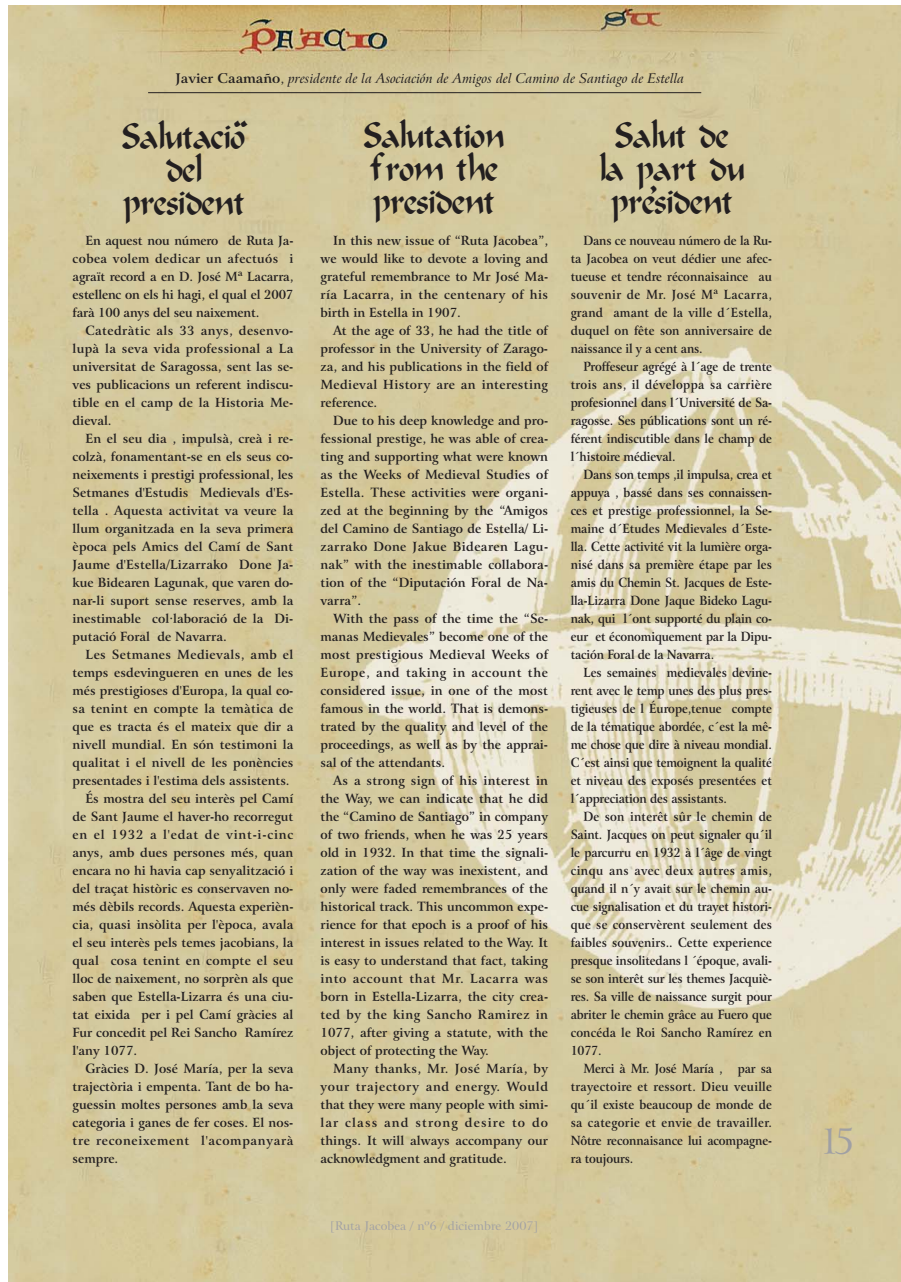
<style>
.page{position:relative;width:901px;height:1282px;background:#fff}
.page>*{position:absolute;margin:0;border:0;box-sizing:border-box;transform-origin:0 0}
.t1{font:36px "Arrus BT";color:#a0a0a4}
.t2{font:31.95px "Beanie Plain";color:#231f20}
.t3{font:27px/33px "Beanie Plain";letter-spacing:-.07em;color:#231f20;text-align:center;scale:.9 1}
.t4{font:italic 13.5px "Arrus BT";color:#231f20}
.t5{font:700 12.75px/18px "Arrus BT";color:#231f20;text-align:justify;scale:.94 1}
.t6{font:700 12.75px/18px "Arrus BT";color:#231f20;text-align:justify;scale:.88 1}
.t7{font:700 12.75px/18px "Arrus BT";color:#231f20;text-align:justify;scale:.93 1}
.t8{font:700 12.75px "Arrus BT";letter-spacing:.055em;color:#231f20;scale:.94 1}
.t9{font:700 12.75px "Arrus BT";letter-spacing:.02em;color:#231f20;scale:.94 1}
.t10{font:700 12.75px "Arrus BT";letter-spacing:.065em;color:#231f20;scale:.94 1}
.t11{font:700 12.75px "Arrus BT";letter-spacing:.025em;color:#231f20;scale:.94 1}
.t12{font:700 12.75px "Arrus BT";letter-spacing:.035em;color:#231f20;scale:.94 1}
.t13{font:12px "Arrus BT";color:#a0a0a4}
.s1{font-weight:700;font-style:normal}
.s2{font-style:normal}
</style>
<div class="page">
<img style="left:9px;top:6px;width:891px;height:1275px">
<hr style="left:148px;top:92px;width:552px;height:1px;background:#231f20">
<p class="t4" style="left:175px;top:72px;width:510px"><span class="s1">Javier Caamaño</span><span class="s2">,</span> presidente de la Asociación de Amigos del Camino de Santiago de Estella</p>
<h3 class="t3" style="left:121px;top:124px;width:139px">Salutacio del president</h3>
<h2 class="t2" style="left:233px;top:99px;width:17px">..</h2>
<p class="t7" style="left:73px;top:232px;width:239px;text-indent:13px">En aquest nou número de Ruta Ja&shy;cobea volem dedicar un afectuós i agraït record a en D. José Mª Lacarra, estellenc on els hi hagi, el qual el 2007 farà 100 anys del seu naixement.</p>
<p class="t5" style="left:73px;top:322px;width:236px;text-indent:13px">Catedràtic als 33 anys, desenvo&shy;lupà la seva vida professional a La universitat de Saragossa, sent las se&shy;ves publicacions un referent indiscu&shy;tible en el camp de la Historia Me&shy;dieval.</p>
<p class="t5" style="left:73px;top:430px;width:236px;text-indent:13px">En el seu dia , impulsà, creà i re&shy;colzà, fonamentant-se en els seus co&shy;neixements i prestigi professional, les Setmanes d'Estudis Medievals d'Es&shy;tella . Aquesta activitat va veure la llum organitzada en la seva primera època pels Amics del Camí de Sant Jaume d'Estella/Lizarrako Done Ja&shy;kue Bidearen Lagunak, que varen do&shy;nar-li suport sense reserves, amb la inestimable col·laboració de la Di&shy;putació Foral de Navarra.</p>
<p class="t12" style="left:85px;top:648px;width:223px">Les Setmanes Medievals, amb el</p>
<p class="t5" style="left:73px;top:664px;width:236px">temps esdevingueren en unes de les</p>
<p class="t5" style="left:73px;top:682px;width:236px">més prestigioses d'Europa, la qual co-</p>
<p class="t9" style="left:73px;top:702px;width:236px">sa tenint en compte la temàtica de</p>
<p class="t5" style="left:73px;top:718px;width:236px">que es tracta és el mateix que dir a</p>
<p class="t5" style="left:73px;top:736px;width:236px">nivell mundial. En són testimoni la</p>
<p class="t5" style="left:73px;top:754px;width:236px">qualitat i el nivell de les ponències</p>
<p class="t5" style="left:73px;top:772px;width:232px">presentades i l'estima dels assistents.</p>
<p class="t5" style="left:85px;top:790px;width:223px">És mostra del seu interès pel Camí</p>
<p class="t5" style="left:73px;top:808px;width:236px">de Sant Jaume el haver-ho recorregut</p>
<p class="t10" style="left:73px;top:828px;width:236px">en el 1932 a l'edat de vint-i-cinc</p>
<p class="t5" style="left:73px;top:844px;width:236px">anys, amb dues persones més, quan</p>
<p class="t5" style="left:73px;top:862px;width:236px">encara no hi havia cap senyalització i</p>
<p class="t5" style="left:73px;top:880px;width:236px">del traçat històric es conservaven no-</p>
<p class="t5" style="left:73px;top:898px;width:236px">més dèbils records. Aquesta experièn-</p>
<p class="t5" style="left:73px;top:916px;width:236px">cia, quasi insòlita per l'època, avala</p>
<p class="t5" style="left:73px;top:934px;width:236px">el seu interès pels temes jacobians, la</p>
<p class="t11" style="left:73px;top:954px;width:236px">qual cosa tenint en compte el seu</p>
<p class="t5" style="left:73px;top:970px;width:236px">lloc de naixement, no sorprèn als que</p>
<p class="t5" style="left:73px;top:988px;width:236px">saben que Estella-Lizarra és una ciu-</p>
<p class="t5" style="left:73px;top:1006px;width:236px">tat eixida per i pel Camí gràcies al</p>
<p class="t5" style="left:73px;top:1024px;width:236px">Fur concedit pel Rei Sancho Ramírez</p>
<p class="t5" style="left:73px;top:1042px;width:70px">l'any 1077.</p>
<p class="t5" style="left:85px;top:1060px;width:223px">Gràcies D. José María, per la seva</p>
<p class="t5" style="left:73px;top:1078px;width:236px">trajectòria i empenta. Tant de bo ha-</p>
<p class="t5" style="left:73px;top:1096px;width:236px">guessin moltes persones amb la seva</p>
<p class="t5" style="left:73px;top:1114px;width:236px">categoria i ganes de fer coses. El nos-</p>
<p class="t8" style="left:73px;top:1134px;width:236px">tre reconeixement l'acompanyarà</p>
<p class="t5" style="left:73px;top:1150px;width:50px">sempre.</p>
<h3 class="t3" style="left:363px;top:123px;width:159px;text-align:left">Salutation from the president</h3>
<h3 class="t3" style="left:598px;top:123px;width:164px">Salut de la part du president</h3>
<h2 class="t2" style="left:648px;top:163px;width:10px">,</h2>
<p class="t5" style="left:320px;top:232px;width:243px;text-indent:13px">In this new issue of “Ruta Jacobea”, we would like to devote a loving and grateful remembrance to Mr José Ma&shy;ría Lacarra, in the centenary of his birth in Estella in 1907.</p>
<p class="t5" style="left:320px;top:322px;width:243px;text-indent:13px">At the age of 33, he had the title of professor in the University of Zarago&shy;za, and his publications in the field of Medieval History are an interesting reference.</p>
<p class="t5" style="left:320px;top:412px;width:243px;text-indent:13px">Due to his deep knowledge and pro&shy;fessional prestige, he was able of crea&shy;ting and supporting what were known as the Weeks of Medieval Studies of Estella. These activities were organi&shy;zed at the beginning by the “Amigos del Camino de Santiago de Estella/ Li&shy;zarrako Done Jakue Bidearen Lagu&shy;nak” with the inestimable collabora&shy;tion of the “Diputación Foral de Na&shy;varra”.</p>
<p class="t5" style="left:320px;top:610px;width:243px;text-indent:13px">With the pass of the time the “Se&shy;manas Medievales” become one of the most prestigious Medieval Weeks of Europe, and taking in account the considered issue, in one of the most famous in the world. That is demons&shy;trated by the quality and level of the proceedings, as well as by the apprai&shy;sal of the attendants.</p>
<p class="t5" style="left:320px;top:772px;width:243px;text-indent:13px">As a strong sign of his interest in the Way, we can indicate that he did the “Camino de Santiago” in company of two friends, when he was 25 years old in 1932. In that time the signali&shy;zation of the way was inexistent, and only were faded remembrances of the historical track. This uncommon expe&shy;rience for that epoch is a proof of his interest in issues related to the Way. It is easy to understand that fact, taking into account that Mr. Lacarra was born in Estella-Lizarra, the city crea&shy;ted by the king Sancho Ramirez in 1077, after giving a statute, with the object of protecting the Way.</p>
<p class="t5" style="left:320px;top:1060px;width:243px;text-indent:13px">Many thanks, Mr. José María, by your trajectory and energy. Would that they were many people with simi&shy;lar class and strong desire to do things. It will always accompany our acknowledgment and gratitude.</p>
<p class="t13" style="left:330px;top:1219px;width:209px">[Ruta Jacobea / nº6 / diciembre 2007]</p>
<p class="t6" style="left:570px;top:232px;width:230px;text-indent:13px">Dans ce nouveau número de la Ru&shy;ta Jacobea on veut dédier une afec&shy;tueuse et tendre réconnaisaince au souvenir de Mr. José Mª Lacarra, grand amant de la ville d´Estella, duquel on fête son anniversaire de naissance il y a cent ans.</p>
<p class="t6" style="left:570px;top:358px;width:230px;text-indent:13px">Proffeseur agrégé à l´age de trente trois ans, il développa sa carrière profesionnel dans l´Université de Sa&shy;ragosse. Ses públications sont un ré&shy;férent indiscutible dans le champ de l´histoire médieval.</p>
<p class="t6" style="left:570px;top:466px;width:230px;text-indent:13px">Dans son temps ,il impulsa, crea et appuya , bassé dans ses connaissen&shy;ces et prestige professionnel, la Se&shy;maine d´Etudes Medievales d´Este&shy;lla. Cette activité vit la lumière orga&shy;nisé dans sa première étape par les amis du Chemin St. Jacques de Este&shy;lla-Lizarra Done Jaque Bideko Lagu&shy;nak, qui l´ont supporté du plain co&shy;eur et économiquement par la Dipu&shy;tación Foral de la Navarra.</p>
<p class="t6" style="left:570px;top:664px;width:230px;text-indent:13px">Les semaines medievales devine&shy;rent avec le temp unes des plus pres&shy;tigieuses de l Éurope,tenue compte de la tématique abordée, c´est la mê&shy;me chose que dire à niveau mondial.<br>C´est ainsi que temoignent la qualité et niveau des exposés presentées et l´appreciation des assistants.</p>
<p class="t6" style="left:570px;top:808px;width:230px;text-indent:13px">De son interêt sûr le chemin de Saint. Jacques on peut signaler qu´il le parcurru en 1932 à l´âge de vingt cinqu ans avec deux autres amis, quand il n´y avait sur le chemin au&shy;cue signalisation et du trayet histori&shy;que se conservèrent seulement des faibles souvenirs.. Cette experience presque insolitedans l ´époque, avali&shy;se son interêt sur les themes Jacquiè&shy;res. Sa ville de naissance surgit pour abriter le chemin grâce au Fuero que concéda le Roi Sancho Ramírez en 1077.</p>
<p class="t6" style="left:570px;top:1060px;width:230px;text-indent:13px">Merci à Mr. José María , par sa trayectoire et ressort. Dieu veuille qu´il existe beaucoup de monde de sa categorie et envie de travailler.<br>Nôtre reconnaisance lui acompagne&shy;ra toujours.</p>
<h1 class="t1" style="left:818px;top:1123px;width:38px">15</h1>
</div>
